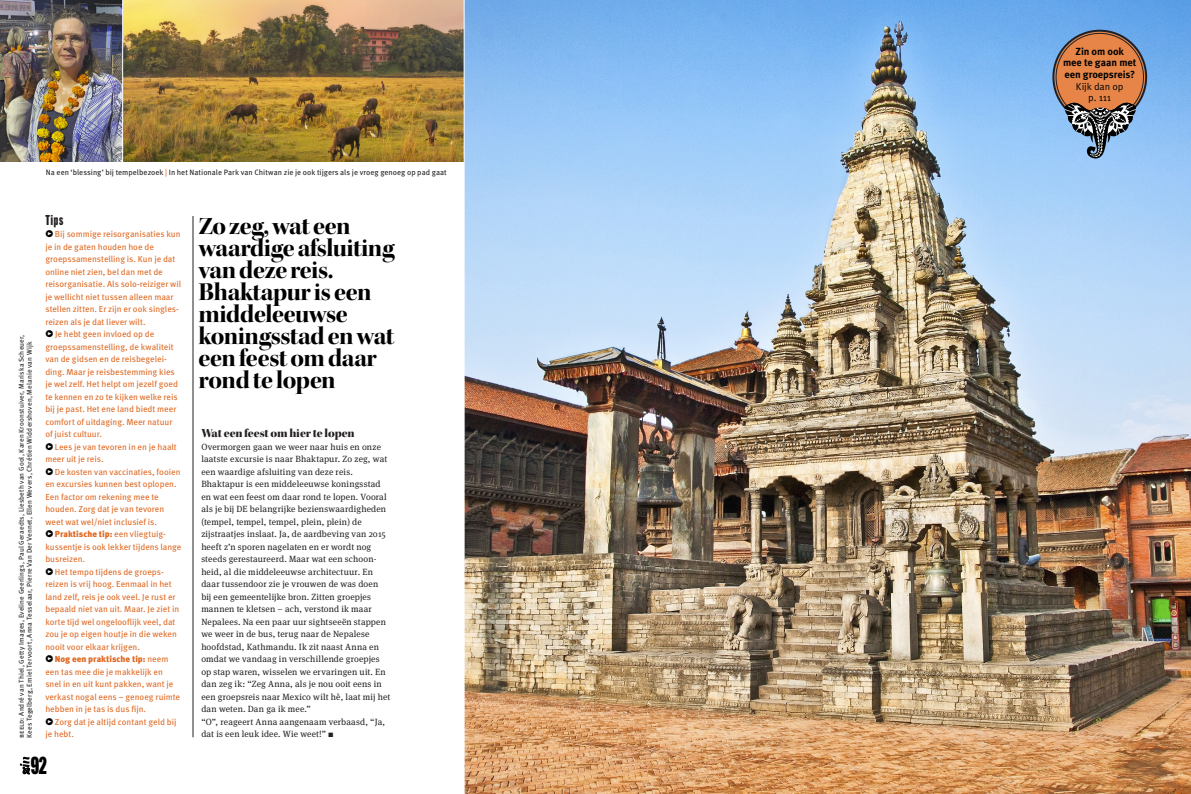
<style>
.page{position:relative;width:1191px;height:794px;background:#fff}
.page>*{position:absolute;margin:0;border:0;box-sizing:border-box;transform-origin:0 0}
._06_Streamer_Kepler{font:26px/22px "Kepler Std Bold Disp";letter-spacing:-.02em;color:#010101}
.t1{font:900 24px "Alternate Gothic Comp ATF";color:#010101}
._10_Kaderkop{font:900 14px "Alternate Gothic Comp ATF";color:#231f20}
._05_Tussenkop{font:12.5px "Kepler Std Black Disp";letter-spacing:-.01em;color:#231f20}
._09_Kadertekst_Bold{font:700 10.3px/11.6px "Meta OT";letter-spacing:-.005em;color:#010101;text-align:center}
._09_Kadertekst_Bold-2{font:10px/11.6px "Meta OT";letter-spacing:-.015em;color:#010101;text-align:center}
._04_Platte_Tekst{font:9px/12.5px "Meta Serif OT";letter-spacing:.02em;color:#231f20}
._09_Kadertekst{font:8.8px/12.5px "Meta OT";letter-spacing:-.005em;color:#df6a24}
._06_Bijschrift{font:7.8px "Meta OT";letter-spacing:.005em;color:#231f20}
._08_Credit_verticaal{font:7px/8px "Meta OT";letter-spacing:.015em;color:#231f20}
.s1{color:#df6a24}
.s2{font-size:9.5px;color:#010101}
.s3{font-weight:900}
.s4{font-size:25px}
</style>
<div class="page">
<img style="left:0;top:0;width:122px;height:162px">
<img style="left:123px;top:0;width:340px;height:162px">
<img style="left:464px;top:0;width:727px;height:794px">
<hr style="left:193px;top:216px;width:1px;height:521px;background:#231f20">
<div style="left:1054px;top:32px;width:91px;height:90px;background:#e68547;border-radius:50%"></div>
<div style="left:1052px;top:30px;width:95px;height:94px;border:2px solid #231f20;border-radius:50%"></div>
<svg style="left:1064px;top:101px;width:72px;height:58px"></svg>
<svg style="left:20px;top:756px;width:10px;height:18px"></svg>
<p class="_06_Bijschrift" style="left:46px;top:167px;width:402px">Na een ‘blessing’ bij tempelbezoek <span class="s1">|</span> In het Nationale Park van Chitwan zie je ook tijgers als je vroeg genoeg op pad gaat</p>
<p class="_08_Credit_verticaal" style="left:17px;top:738px;width:405px;rotate:-90deg">beeld: André van Thiel, Getty Images, Eveline Geerlings, Paul Geraedts, Liesbeth van Gool, Karen Kroonstuiver, Mariska Scheuer,<br>Kees Tegelberg, Emiel Tervoort, Anna Tesselaar, Pierre Van Der Vennet, Ellen Wevers, Chrétien Widdershoven, Melanie van Wijk</p>
<p class="_10_Kaderkop" style="left:45px;top:211px;width:19px">Tips</p>
<p class="_09_Kadertekst" style="left:45px;top:228px;width:137px"><span class="s2">•</span> Bij sommige reisorganisaties kun je in de gaten houden hoe de groepssamenstelling is. Kun je dat online niet zien, bel dan met de reisorganisatie. Als solo-reiziger wil je wellicht niet tussen alleen maar stellen zitten. Er zijn er ook singles&shy;reizen als je dat liever wilt.</p>
<p class="_09_Kadertekst" style="left:45px;top:328px;width:134px"><span class="s2">•</span> Je hebt geen invloed op de groepssamenstelling, de kwaliteit van de gidsen en de reisbegelei&shy;ding. Maar je reisbestemming kies je wel zelf. Het helpt om jezelf goed te kennen en zo te kijken welke reis bij je past. Het ene land biedt meer comfort of uitdaging. Meer natuur of juist cultuur.</p>
<p class="_09_Kadertekst" style="left:45px;top:440px;width:133px"><span class="s2">•</span> Lees je van tevoren in en je haalt meer uit je reis.</p>
<p class="_09_Kadertekst" style="left:45px;top:465px;width:137px"><span class="s2">•</span> De kosten van vaccinaties, fooien en excursies kunnen best oplopen.<br>Een factor om rekening mee te houden. Zorg dat je van tevoren weet wat wel/niet inclusief is.</p>
<p class="_09_Kadertekst" style="left:45px;top:528px;width:138px"><span class="s2">•</span> <span class="s3">Praktische tip:</span> een vliegtuig&shy;kussentje is ook lekker tijdens lange busreizen.</p>
<p class="_09_Kadertekst" style="left:45px;top:565px;width:135px"><span class="s2">•</span> Het tempo tijdens de groeps&shy;reizen is vrij hoog. Eenmaal in het land zelf, reis je ook veel. Je rust er bepaald niet van uit. Maar. Je ziet in korte tijd wel ongelooflijk veel, dat zou je op eigen houtje in die weken nooit voor elkaar krijgen.</p>
<p class="_09_Kadertekst" style="left:45px;top:653px;width:136px"><span class="s2">•</span> <span class="s3">Nog een praktische tip:</span> neem een tas mee die je makkelijk en snel in en uit kunt pakken, want je verkast nogal eens – genoeg ruimte hebben in je tas is dus fijn.</p>
<p class="_09_Kadertekst" style="left:45px;top:715px;width:133px"><span class="s2">•</span> Zorg dat je altijd contant geld bij je hebt.</p>
<p class="_06_Streamer_Kepler" style="left:198px;top:215px;width:198px"><span class="s4">Z</span>o zeg<span class="s4">,</span> wat een waardige afsluiting van deze reis<span class="s4">.<br></span>Bhaktapur is een middeleeuwse koningsstad en wat een feest om daar rond te lopen</p>
<p class="_05_Tussenkop" style="left:201px;top:426px;width:155px">Wat een feest om hier te lopen</p>
<p class="_04_Platte_Tekst" style="left:201px;top:440px;width:191px">Overmorgen gaan we weer naar huis en onze laatste excursie is naar Bhaktapur. Zo zeg, wat een waardige afsluiting van deze reis.<br>Bhaktapur is een middeleeuwse koningsstad en wat een feest om daar rond te lopen. Vooral als je bij DE belangrijke bezienswaardigheden (tempel, tempel, tempel, plein, plein) de zijstraatjes inslaat. Ja, de aardbeving van 2015 heeft z’n sporen nagelaten en er wordt nog steeds gerestaureerd. Maar wat een schoon&shy;heid, al die middeleeuwse architectuur. En daar tussendoor zie je vrouwen de was doen bij een gemeentelijke bron. Zitten groepjes mannen te kletsen – ach, verstond ik maar Nepalees. Na een paar uur sightseeën stappen we weer in de bus, terug naar de Nepalese hoofdstad, Kathmandu. Ik zit naast Anna en omdat we vandaag in verschillende groepjes op stap waren, wisselen we ervaringen uit. En dan zeg ik: “Zeg Anna, als je nou ooit eens in een groepsreis naar Mexico wilt hè, laat mij het dan weten. Dan ga ik mee.”</p>
<p class="_04_Platte_Tekst" style="left:201px;top:715px;width:185px">“O”, reageert Anna aangenaam verbaasd, “Ja, dat is een leuk idee. Wie weet!” ■</p>
<h2 class="t1" style="left:31px;top:750px;width:18px">92</h2>
<p class="_09_Kadertekst_Bold" style="left:1063px;top:46px;width:75px">Zin om ook<br>mee te gaan met een groepsreis?</p>
<p class="_09_Kadertekst_Bold-2" style="left:1076px;top:80px;width:49px">Kijk dan op p. 111</p>
</div>
